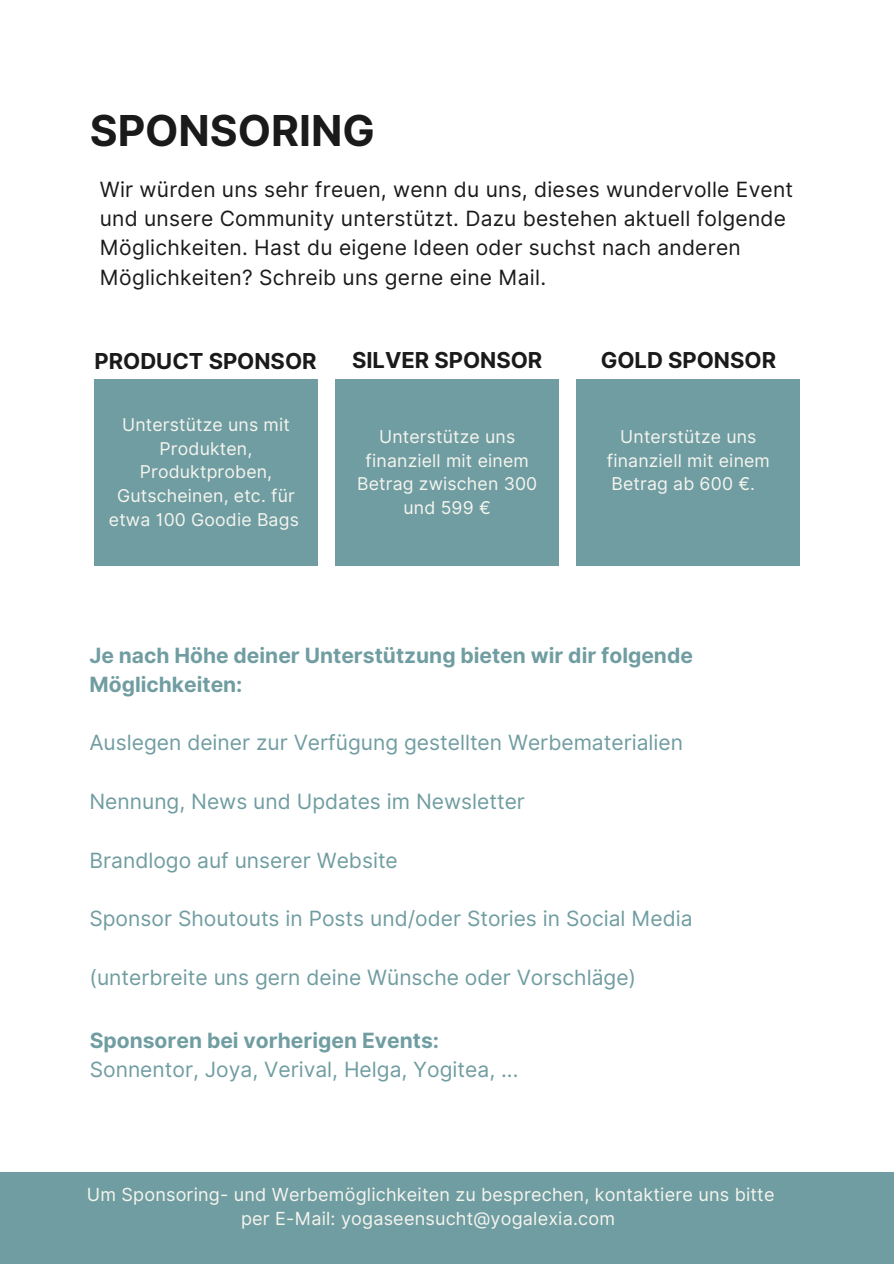
<style>
.page{position:relative;width:894px;height:1264px;background:#fff}
.page>*{position:absolute;margin:0;border:0;box-sizing:border-box;transform-origin:0 0}
.t1{font:700 42.6px "Inter";color:#1b1a1a}
.t2{font:700 21.9px "Inter";color:#1b1a1a}
.t3{font:21px "Inter";color:#709da1}
.t4{font:21px/29.2px "Inter";letter-spacing:.01em;color:#1b1a1a}
.t5{font:700 21px/29.2px "Inter";color:#709da1}
.t6{font:18px/24.8px "Inter";letter-spacing:.01em;color:#f5f5ef;text-align:center}
.t7{font:17.7px/23.7px "Inter";letter-spacing:.01em;color:#f5f5ef;text-align:center}
</style>
<div class="page">
<div style="left:0;top:1172px;width:893px;height:91px;background:#709da1"></div>
<div style="left:94px;top:378px;width:223px;height:187px;background:#709da1"></div>
<div style="left:335px;top:378px;width:223px;height:187px;background:#709da1"></div>
<div style="left:576px;top:378px;width:223px;height:187px;background:#709da1"></div>
<p class="t1" style="left:90px;top:105px;width:286px">SPONSORING</p>
<p class="t4" style="left:100px;top:174px;width:694px">Wir würden uns sehr freuen, wenn du uns, dieses wundervolle Event und unsere Community unterstützt. Dazu bestehen aktuell folgende Möglichkeiten. Hast du eigene Ideen oder suchst nach anderen Möglichkeiten? Schreib uns gerne eine Mail.</p>
<p class="t2" style="left:94px;top:348px;width:223px">PRODUCT SPONSOR</p>
<p class="t7" style="left:109px;top:413px;width:191px">Unterstütze uns mit<br>Produkten,<br>Produktproben,<br>Gutscheinen, etc. für etwa 100 Goodie Bags</p>
<p class="t2" style="left:352px;top:347px;width:192px">SILVER SPONSOR</p>
<p class="t7" style="left:357px;top:424px;width:182px">Unterstütze uns finanziell mit einem<br>Betrag zwischen 300 und 599 €</p>
<p class="t2" style="left:600px;top:347px;width:177px">GOLD SPONSOR</p>
<p class="t7" style="left:606px;top:424px;width:165px">Unterstütze uns finanziell mit einem<br>Betrag ab 600 €.</p>
<p class="t5" style="left:89px;top:640px;width:605px">Je nach Höhe deiner Unterstützung bieten wir dir folgende<br>Möglichkeiten:</p>
<p class="t3" style="left:89px;top:730px;width:595px">Auslegen deiner zur Verfügung gestellten Werbematerialien</p>
<p class="t3" style="left:89px;top:788px;width:437px">Nennung, News und Updates im Newsletter</p>
<p class="t3" style="left:89px;top:847px;width:310px">Brandlogo auf unserer Website</p>
<p class="t3" style="left:89px;top:905px;width:604px">Sponsor Shoutouts in Posts und/oder Stories in Social Media</p>
<p class="t3" style="left:89px;top:964px;width:548px">(unterbreite uns gern deine Wünsche oder Vorschläge)</p>
<p class="t5" style="left:90px;top:1025px;width:351px">Sponsoren bei vorherigen Events:</p>
<p class="t3" style="left:90px;top:1056px;width:430px">Sonnentor, Joya, Verival, Helga, Yogitea, ...</p>
<p class="t6" style="left:87px;top:1181px;width:689px">Um Sponsoring- und Werbemöglichkeiten zu besprechen, kontaktiere uns bitte per E-Mail: yogaseensucht@yogalexia.com</p>
</div>
